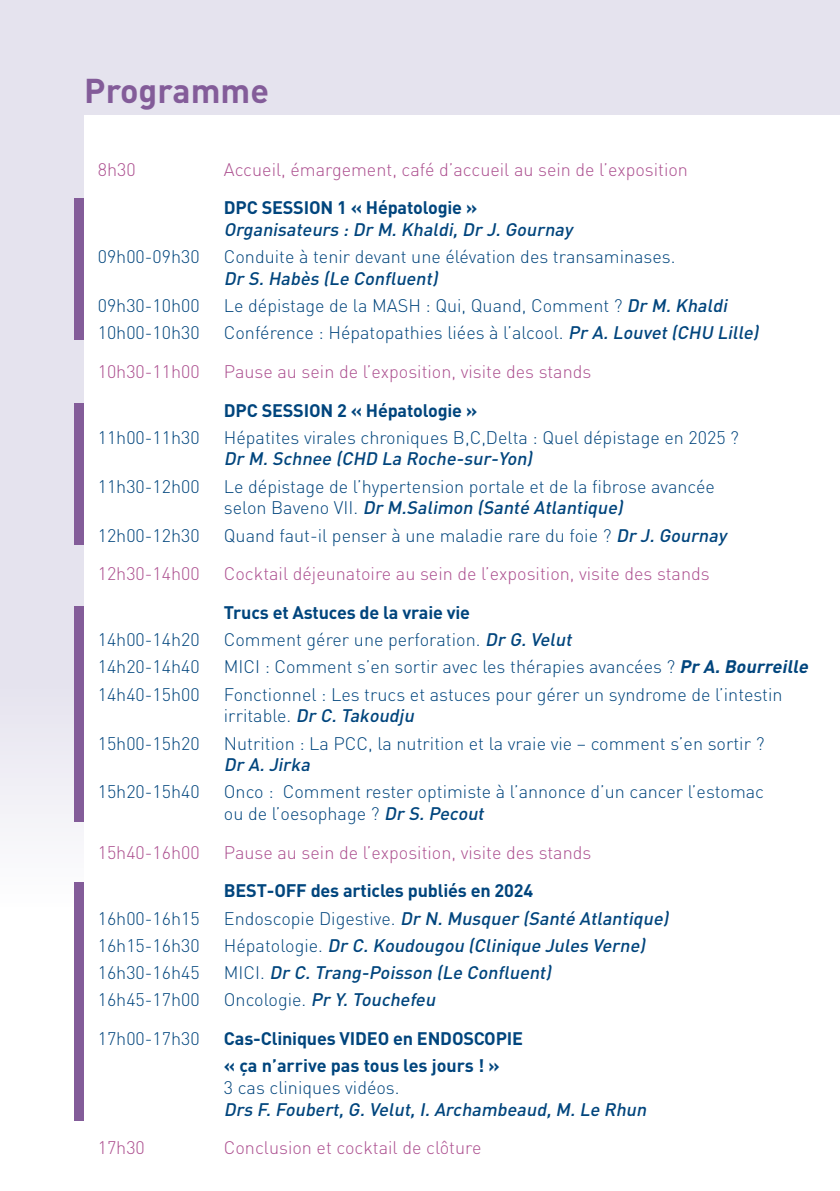
<style>
.page{position:relative;width:840px;height:1191px;background:#fff}
.page>*{position:absolute;margin:0;border:0;box-sizing:border-box;transform-origin:0 0}
.t1{font:700 34px "DIN Pro";color:#835c99}
.t2{font:300 18px/21.6px "DIN Pro";color:#00457d}
.t3{font:italic 500 18px/21.6px "DIN Pro";color:#00457d}
.t4{font:300 18px "DIN Pro";color:#ac4f8f}
.t5{font:700 18px "DIN Pro";letter-spacing:-.01em;color:#00457d}
.s1{font-weight:700;font-style:normal}
.s2{font-weight:500;font-style:italic}
.s3{font-weight:700;font-style:italic}
.s4{font-weight:300;font-style:normal}
</style>
<div class="page">
<div style="left:0;top:0;width:839px;height:1191px;background:linear-gradient(to bottom,#dddae9,#fefeff)"></div>
<div style="left:84px;top:115px;width:755px;height:1076px;background:#fff"></div>
<div style="left:74px;top:198px;width:10px;height:142px;background:#835c99"></div>
<div style="left:74px;top:403px;width:10px;height:142px;background:#835c99"></div>
<div style="left:74px;top:606px;width:10px;height:215px;background:#835c99"></div>
<div style="left:74px;top:882px;width:10px;height:238px;background:#835c99"></div>
<p class="t1" style="left:84px;top:68px;width:186px">Programme</p>
<p class="t4" style="left:98px;top:157px;width:39px">8h30</p>
<p class="t4" style="left:224px;top:157px;width:465px">Accueil, émargement, café d’accueil au sein de l’exposition</p>
<p class="t3" style="left:224px;top:196px;width:354px"><span class="s1">DPC SESSION 1 « Hépatologie »<br></span>Organisateurs :Dr M.Khaldi,Dr J.Gournay</p>
<p class="t2" style="left:98px;top:245px;width:103px">09h00-09h30</p>
<p class="t2" style="left:224px;top:245px;width:453px">Conduite à tenir devant une élévation des transaminases.<br><span class="s2">Dr S.Habès (Le Confluent)</span></p>
<p class="t2" style="left:98px;top:294px;width:103px">09h30-10h00</p>
<p class="t2" style="left:224px;top:294px;width:508px">Le dépistage de la MASH : Qui, Quand, Comment ? <span class="s2">Dr M.Khaldi</span></p>
<p class="t2" style="left:98px;top:321px;width:103px">10h00-10h30</p>
<p class="t2" style="left:224px;top:321px;width:540px">Conférence : Hépatopathies liées à l’alcool. <span class="s2">Pr A.Louvet(CHU Lille)</span></p>
<p class="t4" style="left:98px;top:359px;width:103px">10h30-11h00</p>
<p class="t4" style="left:224px;top:359px;width:369px">Pause au sein de l’exposition, visite des stands</p>
<p class="t5" style="left:224px;top:398px;width:255px">DPC SESSION 2 « Hépatologie »</p>
<p class="t2" style="left:98px;top:426px;width:103px">11h00-11h30</p>
<p class="t2" style="left:224px;top:426px;width:516px">Hépatites virales chroniques B,C,Delta : Quel dépistage en 2025 ?<br><span class="s2">Dr M.Schnee (CHD La Roche-sur-Yon)</span></p>
<p class="t2" style="left:98px;top:475px;width:103px">11h30-12h00</p>
<p class="t2" style="left:224px;top:475px;width:492px">Le dépistage de l’hypertension portale et de la fibrose avancée s e l o n B a ve n o V I I . <span class="s2">Dr M.Salimon (Santé Atlantique)</span></p>
<p class="t2" style="left:98px;top:523px;width:103px">12h00-12h30</p>
<p class="t2" style="left:224px;top:523px;width:508px">Quand faut-il penser à une maladie rare du foie ? <span class="s2">Dr J.Gournay</span></p>
<p class="t4" style="left:98px;top:561px;width:103px">12h30-14h00</p>
<p class="t4" style="left:224px;top:561px;width:487px">Cocktail déjeunatoire au sein de l’exposition, visite des stands</p>
<p class="t5" style="left:224px;top:600px;width:248px">Trucs et Astuces de la vraie vie</p>
<p class="t2" style="left:98px;top:628px;width:103px">14h00-14h20</p>
<p class="t2" style="left:224px;top:628px;width:353px">Comment gérer une perforation. <span class="s2">Dr G.Velut</span></p>
<p class="t2" style="left:98px;top:655px;width:103px">14h20-14h40</p>
<p class="t2" style="left:224px;top:655px;width:589px">MICI : Comment s’en sortir avec les thérapies avancées ? <span class="s3">Pr A.Bourreille</span></p>
<p class="t2" style="left:98px;top:682px;width:103px">14h40-15h00</p>
<p class="t2" style="left:224px;top:682px;width:560px">Fonctionnel : Les trucs et astuces pour gérer un syndrome de l’intestin irritable. <span class="s2">Dr C.Takoudju</span></p>
<p class="t2" style="left:98px;top:731px;width:103px">15h00-15h20</p>
<p class="t2" style="left:224px;top:731px;width:541px">Nutrition : La PCC, la nutrition et la vraie vie – comment s’en sortir ?<br><span class="s2">Dr A.Jirka</span></p>
<p class="t2" style="left:98px;top:780px;width:103px">15h20-15h40</p>
<p class="t2" style="left:224px;top:780px;width:541px">Onco : Comment rester optimiste à l’annonce d’un cancer l’estomac ou de l’oesophage ? <span class="s2">Dr S.Pecout</span></p>
<p class="t4" style="left:98px;top:840px;width:103px">15h40-16h00</p>
<p class="t4" style="left:224px;top:840px;width:369px">Pause au sein de l’exposition, visite des stands</p>
<p class="t5" style="left:224px;top:878px;width:310px">BEST-OFF des articles publiés en 2024</p>
<p class="t2" style="left:98px;top:906px;width:103px">16h00-16h15</p>
<p class="t3" style="left:224px;top:906px;width:450px"><span class="s4">E n d o s c o p i e D i g e st i ve .</span> Dr N.Musquer (Santé Atlantique)</p>
<p class="t2" style="left:98px;top:934px;width:103px">16h15-16h30</p>
<p class="t3" style="left:224px;top:934px;width:426px"><span class="s4">H é p a t o l o g i e .</span> Dr C.Koudougou (Clinique Jules Verne)</p>
<p class="t2" style="left:98px;top:961px;width:103px">16h30-16h45</p>
<p class="t3" style="left:224px;top:961px;width:332px"><span class="s4">M I C I .</span> Dr C.Trang-Poisson (Le Confluent)</p>
<p class="t2" style="left:98px;top:988px;width:103px">16h45-17h00</p>
<p class="t3" style="left:224px;top:988px;width:217px"><span class="s4">O n c o l o g i e .</span> Pr Y.Touchefeu</p>
<p class="t2" style="left:98px;top:1027px;width:103px">17h00-17h30</p>
<p class="t5" style="left:224px;top:1026px;width:300px">Cas-Cliniques VIDEO en ENDOSCOPIE</p>
<p class="t3" style="left:224px;top:1054px;width:428px"><span class="s1">« ça n’arrive pas tous les jours ! »<br></span><span class="s4">3 cas cliniques vidéos.<br></span>Drs F.Foubert,G.Velut,I.Archambeaud,M.Le Rhun</p>
<p class="t4" style="left:98px;top:1135px;width:49px">17h30</p>
<p class="t4" style="left:224px;top:1135px;width:259px">Conclusion et cocktail de clôture</p>
</div>
